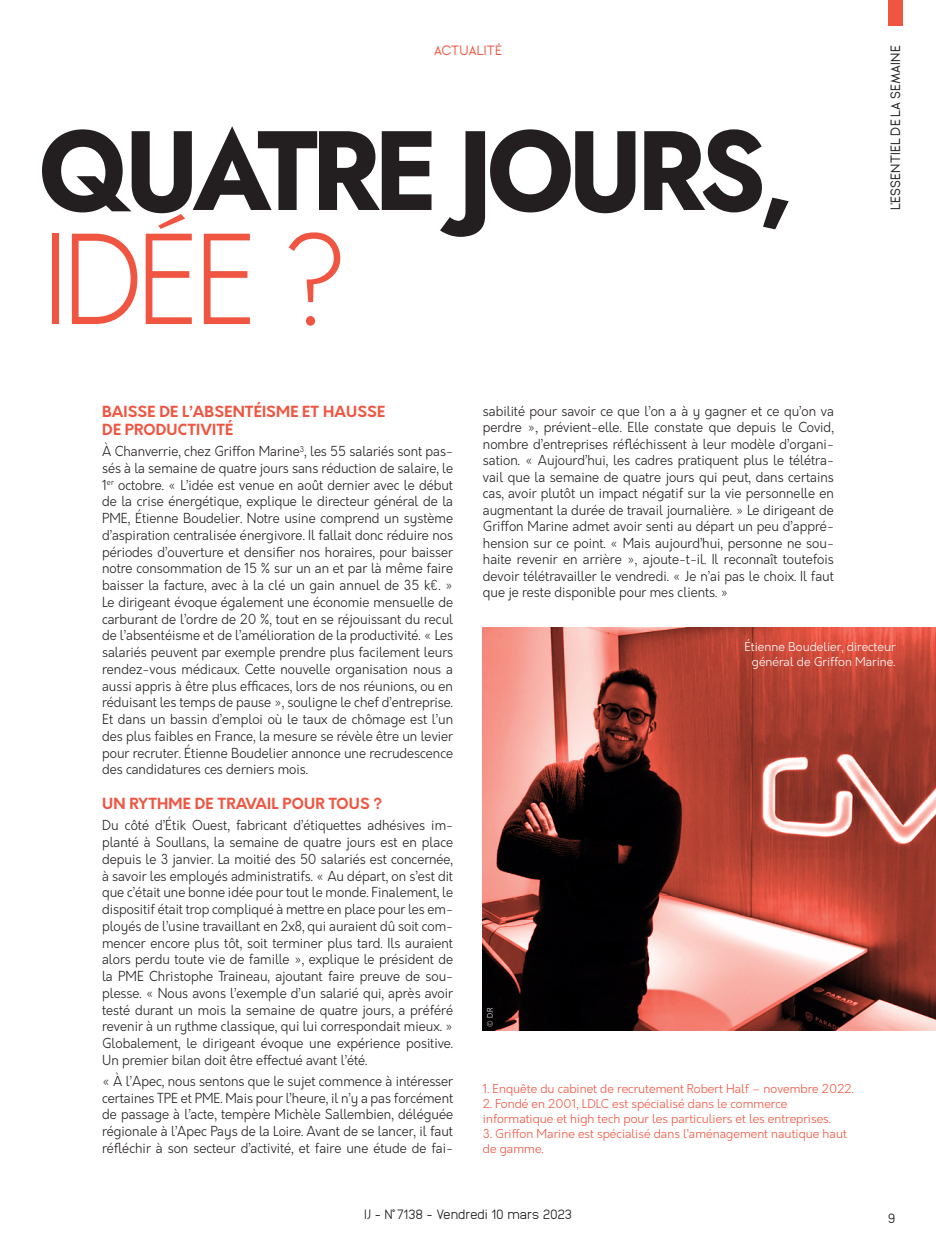
<style>
.page{position:relative;width:936px;height:1255px;background:#fff}
.page>*{position:absolute;margin:0;border:0;box-sizing:border-box;transform-origin:0 0}
.t1{font:300 129px "Jost";color:#f05541;scale:.95 1}
.t2{font:700 112.5px "Jost";letter-spacing:-.06em;color:#231f20;scale:.95 1}
.t3{font:700 15px/18.3px "Orkney";letter-spacing:.01em;color:#f05541}
.t4{font:300 13.5px/16.8px "Orkney";color:#231f20;text-align:justify;scale:.95 1}
.t5{font:300 13.5px "Anodina";letter-spacing:-.03em;color:#231f20}
.t6{font:13.5px "Ginora Sans";letter-spacing:.015em;color:#231f20;scale:.95 1}
.t7{font:13.5px "Ginora Sans";letter-spacing:.015em;color:#f05541;scale:.95 1}
.t8{font:300 12px/15px "Orkney";color:#f05541}
.t9{font:300 12px/15px "Orkney";color:#fff;text-align:right}
.t10{font:300 7.5px "Orkney";color:#fff}
</style>
<div class="page">
<img style="left:483px;top:627px;width:452px;height:403px">
<svg style="left:158px;top:214px;width:27px;height:15px"></svg>
<div style="left:888px;top:0;width:14px;height:26px;background:#f05541"></div>
<p class="t7" style="left:434px;top:43px;width:73px">ACTUALITÉ</p>
<h2 class="t2" style="left:38px;top:92px;width:797px">QUATRE JOURS,</h2>
<h1 class="t1" style="left:42px;top:192px;width:324px">IDEE ?</h1>
<p class="t6" style="left:888px;top:210px;width:175px;rotate:-90deg">L’ESSENTIEL DE LA SEMAINE</p>
<p class="t3" style="left:102px;top:402px;width:284px">BAISSE DE L’ABSENTÉISME ET HAUSSE<br>DE PRODUCTIVITÉ</p>
<p class="t4" style="left:102px;top:443px;width:371px">À Chanverrie, chez Griffon Marine<sup>3</sup>, les 55 salariés sont pas&shy;sés à la semaine de quatre jours sans réduction de salaire, le 1<sup>er</sup> octobre. « L’idée est venue en août dernier avec le début de la crise énergétique, explique le directeur général de la PME, Étienne Boudelier. Notre usine comprend un système d’aspiration centralisée énergivore. Il fallait donc réduire nos périodes d’ouverture et densifier nos horaires, pour baisser notre consommation de 15 % sur un an et par là même faire baisser la facture, avec à la clé un gain annuel de 35 k€. » Le dirigeant évoque également une économie mensuelle de carburant de l’ordre de 20 %, tout en se réjouissant du recul de l’absentéisme et de l’amélioration de la productivité. « Les salariés peuvent par exemple prendre plus facilement leurs rendez-vous médicaux. Cette nouvelle organisation nous a aussi appris à être plus efficaces, lors de nos réunions, ou en réduisant les temps de pause », souligne le chef d’entreprise.<br>Et dans un bassin d’emploi où le taux de chômage est l’un des plus faibles en France, la mesure se révèle être un levier pour recruter. Étienne Boudelier annonce une recrudescence des candidatures ces derniers mois.</p>
<p class="t3" style="left:102px;top:795px;width:281px">UN RYTHME DE TRAVAIL POUR TOUS ?</p>
<p class="t4" style="left:102px;top:817px;width:371px">Du côté d’Étik Ouest, fabricant d’étiquettes adhésives im&shy;planté à Soullans, la semaine de quatre jours est en place depuis le 3 janvier. La moitié des 50 salariés est concernée, à savoir les employés administratifs. « Au départ, on s’est dit que c’était une bonne idée pour tout le monde. Finalement, le dispositif était trop compliqué à mettre en place pour les em&shy;ployés de l’usine travaillant en 2x8, qui auraient dû soit com&shy;mencer encore plus tôt, soit terminer plus tard. Ils auraient alors perdu toute vie de famille », explique le président de la PME Christophe Traineau, ajoutant faire preuve de sou&shy;plesse. « Nous avons l’exemple d’un salarié qui, après avoir testé durant un mois la semaine de quatre jours, a préféré revenir à un rythme classique, qui lui correspondait mieux. » Globalement, le dirigeant évoque une expérience positive.<br>Un premier bilan doit être effectué avant l’été.</p>
<p class="t4" style="left:102px;top:1072px;width:371px">« À l’Apec, nous sentons que le sujet commence à intéresser certaines TPE et PME. Mais pour l’heure, il n’y a pas forcément de passage à l’acte, tempère Michèle Sallembien, déléguée régionale à l’Apec Pays de la Loire. Avant de se lancer, il faut réfléchir à son secteur d’activité, et faire une étude de fai-</p>
<p class="t4" style="left:483px;top:403px;width:371px">sabilité pour savoir ce que l’on a à y gagner et ce qu’on va perdre », prévient-elle. Elle constate que depuis le Covid, nombre d’entreprises réfléchissent à leur modèle d’organi&shy;sation. « Aujourd’hui, les cadres pratiquent plus le télétra&shy;vail que la semaine de quatre jours qui peut, dans certains cas, avoir plutôt un impact négatif sur la vie personnelle en augmentant la durée de travail journalière. » Le dirigeant de Griffon Marine admet avoir senti au départ un peu d’appré&shy;hension sur ce point. « Mais aujourd’hui, personne ne sou&shy;haite revenir en arrière », ajoute-t-il. Il reconnaît toutefois devoir télétravailler le vendredi. « Je n’ai pas le choix. Il faut que je reste disponible pour mes clients. »</p>
<p class="t9" style="left:744px;top:639px;width:153px">Étienne Boudelier, directeur général de Griffon Marine.</p>
<p class="t10" style="left:485px;top:1026px;width:21px;rotate:-90deg">© D.R</p>
<p class="t8" style="left:483px;top:1081px;width:372px">1. Enquête du cabinet de recrutement Robert Half – novembre 2022.</p>
<p class="t8" style="left:483px;top:1096px;width:349px">2. Fondé en 2001, LDLC est spécialisé dans le commerce informatique et high tech pour les particuliers et les entreprises.</p>
<p class="t8" style="left:483px;top:1126px;width:365px">3. Griffon Marine est spécialisé dans l’aménagement nautique haut de gamme.</p>
<p class="t5" style="left:364px;top:1204px;width:209px">IJ - N˚ 7138 - Vendredi 10 mars 2023</p>
<p class="t5" style="left:887px;top:1207px;width:9px">9</p>
</div>
